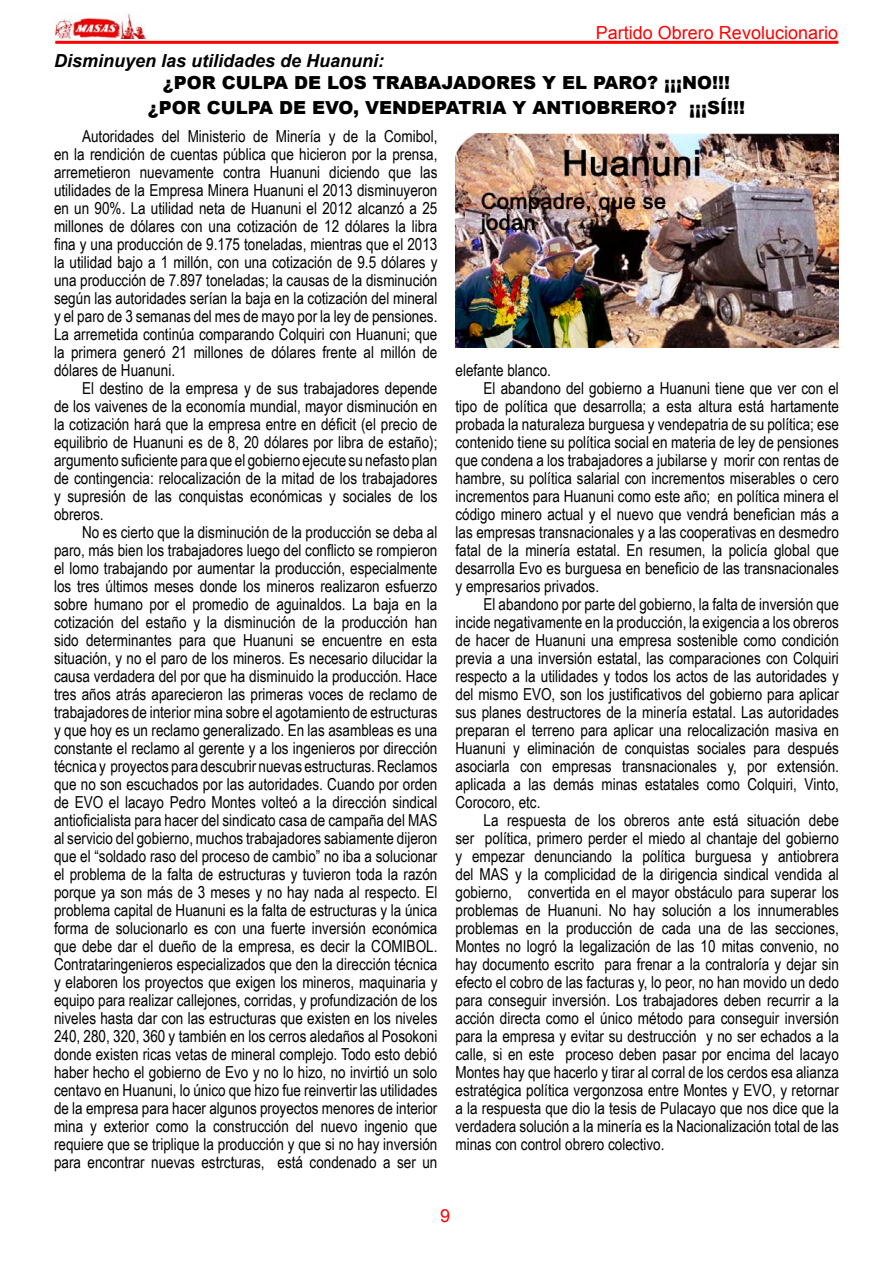
<style>
.page{position:relative;width:893px;height:1263px;background:#fff}
.page>*{position:absolute;margin:0;border:0;box-sizing:border-box;transform-origin:0 0}
.t1{font:900 18px "Arial";color:#000}
.t2{font:italic 700 18px "Arial";color:#000}
.t3{font:18px "Arial";color:#f00}
.Texto_independiente{font:16.5px/18px "Arial Narrow";color:#000;text-align:justify}
</style>
<div class="page">
<img style="left:54px;top:13px;width:91px;height:25px">
<hr style="left:55px;top:41px;width:783px;height:3px;background:#f00">
<img style="left:455px;top:134px;width:384px;height:214px">
<p class="t3" style="left:596px;top:21px;width:244px">Partido Obrero Revolucionario</p>
<p class="t2" style="left:54px;top:49px;width:332px">Disminuyen las utilidades de Huanuni:</p>
<p class="t1" style="left:163px;top:69px;width:569px">¿POR CULPA DE LOS TRABAJADORES Y EL PARO? ¡¡¡NO!!!</p>
<p class="t1" style="left:148px;top:94px;width:599px">¿POR CULPA DE EVO, VENDEPATRIA Y ANTIOBRERO? ¡¡¡SÍ!!!</p>
<p class="Texto_independiente" style="left:54px;top:126px;width:385px;text-indent:28px">Autoridades del Ministerio de Minería y de la Comibol, en la rendición de cuentas pública que hicieron por la prensa, arremetieron nuevamente contra Huanuni diciendo que las utilidades de la Empresa Minera Huanuni el 2013 disminuyeron en un 90%. La utilidad neta de Huanuni el 2012 alcanzó a 25 millones de dólares con una cotización de 12 dólares la libra fina y una producción de 9.175 toneladas, mientras que el 2013 la utilidad bajo a 1 millón, con una cotización de 9.5 dólares y una producción de 7.897 toneladas; la causas de la disminución según las autoridades serían la baja en la cotización del mineral y el paro de 3 semanas del mes de mayo por la ley de pensiones.<br>La arremetida continúa comparando Colquiri con Huanuni; que la primera generó 21 millones de dólares frente al millón de dólares de Huanuni.</p>
<p class="Texto_independiente" style="left:54px;top:378px;width:385px;text-indent:28px">El destino de la empresa y de sus trabajadores depende de los vaivenes de la economía mundial, mayor disminución en la cotización hará que la empresa entre en déficit (el precio de equilibrio de Huanuni es de 8, 20 dólares por libra de estaño); argumento suficiente para que el gobierno ejecute su nefasto plan de contingencia: relocalización de la mitad de los trabajadores y supresión de las conquistas económicas y sociales de los obreros.</p>
<p class="Texto_independiente" style="left:54px;top:522px;width:385px;text-indent:28px">No es cierto que la disminución de la producción se deba al paro, más bien los trabajadores luego del conflicto se rompieron el lomo trabajando por aumentar la producción, especialmente los tres últimos meses donde los mineros realizaron esfuerzo sobre humano por el promedio de aguinaldos. La baja en la cotización del estaño y la disminución de la producción han sido determinantes para que Huanuni se encuentre en esta situación, y no el paro de los mineros. Es necesario dilucidar la causa verdadera del por que ha disminuido la producción. Hace tres años atrás aparecieron las primeras voces de reclamo de trabajadores de interior mina sobre el agotamiento de estructuras y que hoy es un reclamo generalizado. En las asambleas es una constante el reclamo al gerente y a los ingenieros por dirección técnica y proyectos para descubrir nuevas estructuras. Reclamos que no son escuchados por las autoridades. Cuando por orden de EVO el lacayo Pedro Montes volteó a la dirección sindical antioficialista para hacer del sindicato casa de campaña del MAS al servicio del gobierno, muchos trabajadores sabiamente dijeron que el “soldado raso del proceso de cambio” no iba a solucionar el problema de la falta de estructuras y tuvieron toda la razón porque ya son más de 3 meses y no hay nada al respecto. El problema capital de Huanuni es la falta de estructuras y la única forma de solucionarlo es con una fuerte inversión económica que debe dar el dueño de la empresa, es decir la COMIBOL.<br>Contrataringenieros especializados que den la dirección técnica y elaboren los proyectos que exigen los mineros, maquinaria y equipo para realizar callejones, corridas, y profundización de los niveles hasta dar con las estructuras que existen en los niveles 240, 280, 320, 360 y también en los cerros aledaños al Posokoni donde existen ricas vetas de mineral complejo. Todo esto debió haber hecho el gobierno de Evo y no lo hizo, no invirtió un solo centavo en Huanuni, lo único que hizo fue reinvertir las utilidades de la empresa para hacer algunos proyectos menores de interior mina y exterior como la construcción del nuevo ingenio que requiere que se triplique la producción y que si no hay inversión para encontrar nuevas estrcturas, está condenado a ser un</p>
<p class="Texto_independiente" style="left:455px;top:360px;width:97px">elefante blanco.</p>
<p class="Texto_independiente" style="left:455px;top:378px;width:385px;text-indent:28px">El abandono del gobierno a Huanuni tiene que ver con el tipo de política que desarrolla; a esta altura está hartamente probada la naturaleza burguesa y vendepatria de su política; ese contenido tiene su política social en materia de ley de pensiones que condena a los trabajadores a jubilarse y morir con rentas de hambre, su política salarial con incrementos miserables o cero incrementos para Huanuni como este año; en política minera el código minero actual y el nuevo que vendrá benefician más a las empresas transnacionales y a las cooperativas en desmedro fatal de la minería estatal. En resumen, la policía global que desarrolla Evo es burguesa en beneficio de las transnacionales y empresarios privados.</p>
<p class="Texto_independiente" style="left:455px;top:594px;width:385px;text-indent:28px">El abandono por parte del gobierno, la falta de inversión que incide negativamente en la producción, la exigencia a los obreros de hacer de Huanuni una empresa sostenible como condición previa a una inversión estatal, las comparaciones con Colquiri respecto a la utilidades y todos los actos de las autoridades y del mismo EVO, son los justificativos del gobierno para aplicar sus planes destructores de la minería estatal. Las autoridades preparan el terreno para aplicar una relocalización masiva en Huanuni y eliminación de conquistas sociales para después asociarla con empresas transnacionales y, por extensión. aplicada a las demás minas estatales como Colquiri, Vinto, Corocoro, etc.</p>
<p class="Texto_independiente" style="left:455px;top:810px;width:385px;text-indent:28px">La respuesta de los obreros ante está situación debe ser política, primero perder el miedo al chantaje del gobierno y empezar denunciando la política burguesa y antiobrera del MAS y la complicidad de la dirigencia sindical vendida al gobierno, convertida en el mayor obstáculo para superar los problemas de Huanuni. No hay solución a los innumerables problemas en la producción de cada una de las secciones, Montes no logró la legalización de las 10 mitas convenio, no hay documento escrito para frenar a la contraloría y dejar sin efecto el cobro de las facturas y, lo peor, no han movido un dedo para conseguir inversión. Los trabajadores deben recurrir a la acción directa como el único método para conseguir inversión para la empresa y evitar su destrucción y no ser echados a la calle, si en este proceso deben pasar por encima del lacayo Montes hay que hacerlo y tirar al corral de los cerdos esa alianza estratégica política vergonzosa entre Montes y EVO, y retornar a la respuesta que dio la tesis de Pulacayo que nos dice que la verdadera solución a la minería es la Nacionalización total de las minas con control obrero colectivo.</p>
<p class="t3" style="left:440px;top:1204px;width:12px">9</p>
</div>
